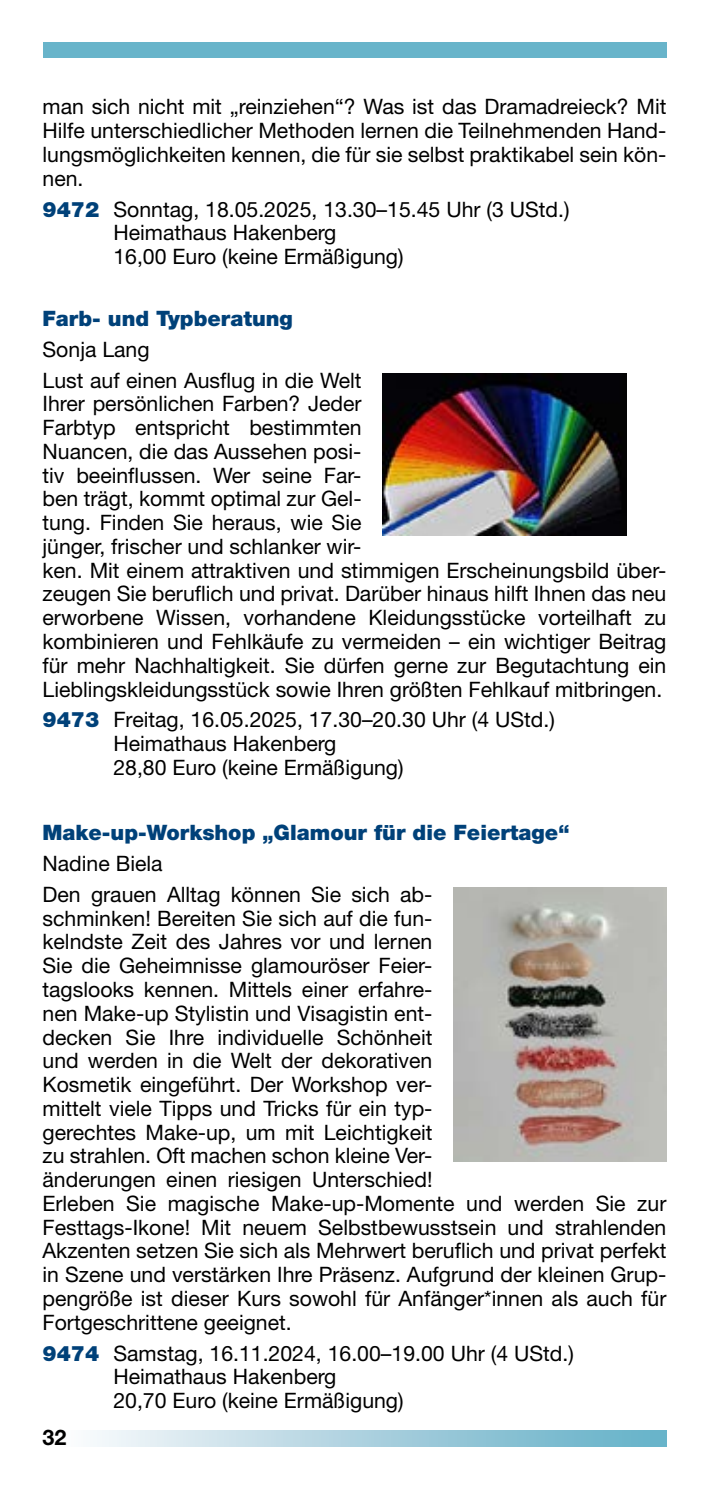
<style>
.page{position:relative;width:709px;height:1489px;background:#fff}
.page>*{position:absolute;margin:0;border:0;box-sizing:border-box;transform-origin:0 0}
.t1{font:700 21.5px "Helvetica Neue LT Std";color:#000}
.t2{font:21.25px/23.8px "Helvetica Neue LT Std";color:#000}
.t3{font:900 21.25px "Helvetica Neue LT Std";color:#004179}
.s1{font-weight:900;color:#004179}
</style>
<div class="page">
<div style="left:59px;top:1430px;width:607px;height:16px;background:linear-gradient(to right,#fcfafc,#61adc5)"></div>
<div style="left:43px;top:43px;width:623px;height:15px;background:#68b4ca"></div>
<img style="left:383px;top:373px;width:244px;height:163px">
<img style="left:454px;top:887px;width:212px;height:274px">
<p class="t2" style="left:43px;top:95px;width:625px;text-align:justify">man sich nicht mit „reinziehen“? Was ist das Dramadreieck? Mit Hilfe unterschiedlicher Methoden lernen die Teilnehmenden Hand&shy;lungsmöglichkeiten kennen, die für sie selbst praktikabel sein kön&shy;nen.</p>
<p class="t2" style="left:113px;top:197px;width:457px;text-indent:-71px"><span class="s1">9472</span> Sonntag, 18.05.2025, 13.30–15.45 Uhr (3 UStd.)<br>Heimathaus Hakenberg<br>16,00 Euro (keine Ermäßigung)</p>
<p class="t3" style="left:43px;top:305px;width:252px">Farb- und Typberatung</p>
<p class="t2" style="left:43px;top:333px;width:320px;line-height:30.8px">Sonja Lang<br>Lust auf einen Ausflug in die Welt</p>
<p class="t2" style="left:43px;top:391px;width:625px">Ihrer persönlichen Farben? Jeder<br>Farbtyp entspricht bestimmten<br>Nuancen, die das Aussehen posi-<br>tiv beeinflussen. Wer seine Far-<br>ben trägt, kommt optimal zur Gel-<br>tung. Finden Sie heraus, wie Sie<br>jünger, frischer und schlanker wir-<br>ken. Mit einem attraktiven und stimmigen Erscheinungsbild über&shy;zeugen Sie beruflich und privat. Darüber hinaus hilft Ihnen das neu erworbene Wissen, vorhandene Kleidungsstücke vorteilhaft zu kombinieren und Fehlkäufe zu vermeiden – ein wichtiger Beitrag für mehr Nachhaltigkeit. Sie dürfen gerne zur Begutachtung ein Lieblingskleidungsstück sowie Ihren größten Fehlkauf mitbringen.</p>
<p class="t2" style="left:113px;top:707px;width:443px;text-indent:-71px"><span class="s1">9473</span> Freitag, 16.05.2025, 17.30–20.30 Uhr (4 UStd.)<br>Heimathaus Hakenberg<br>28,80 Euro (keine Ermäßigung)</p>
<p class="t3" style="left:43px;top:820px;width:528px">Make-up-Workshop „Glamour für die Feiertage“</p>
<p class="t2" style="left:43px;top:847px;width:391px;line-height:30.8px">Nadine Biela<br>Den grauen Alltag können Sie sich ab-</p>
<p class="t2" style="left:43px;top:905px;width:625px">schminken! Bereiten Sie sich auf die fun-<br>kelndste Zeit des Jahres vor und lernen<br>Sie die Geheimnisse glamouröser Feier-<br>tagslooks kennen. Mittels einer erfahre-<br>nen Make-up Stylistin und Visagistin ent-<br>decken Sie Ihre individuelle Schönheit<br>und werden in die Welt der dekorativen<br>Kosmetik eingeführt. Der Workshop ver-<br>mittelt viele Tipps und Tricks für ein typ-<br>gerechtes Make-up, um mit Leichtigkeit<br>zu strahlen. Oft machen schon kleine Ver-<br>änderungen einen riesigen Unterschied!<br>Erleben Sie magische Make-up-Momente und werden Sie zur Festtags-Ikone! Mit neuem Selbstbewusstsein und strahlenden Akzenten setzen Sie sich als Mehrwert beruflich und privat perfekt in Szene und verstärken Ihre Präsenz. Aufgrund der kleinen Grup&shy;pengröße ist dieser Kurs sowohl für Anfänger*innen als auch für Fortgeschrittene geeignet.</p>
<p class="t2" style="left:113px;top:1340px;width:462px;text-indent:-71px"><span class="s1">9474</span> Samstag, 16.11.2024, 16.00–19.00 Uhr (4 UStd.)<br>Heimathaus Hakenberg<br>20,70 Euro (keine Ermäßigung)</p>
<p class="t1" style="left:43px;top:1423px;width:25px">32</p>
</div>
